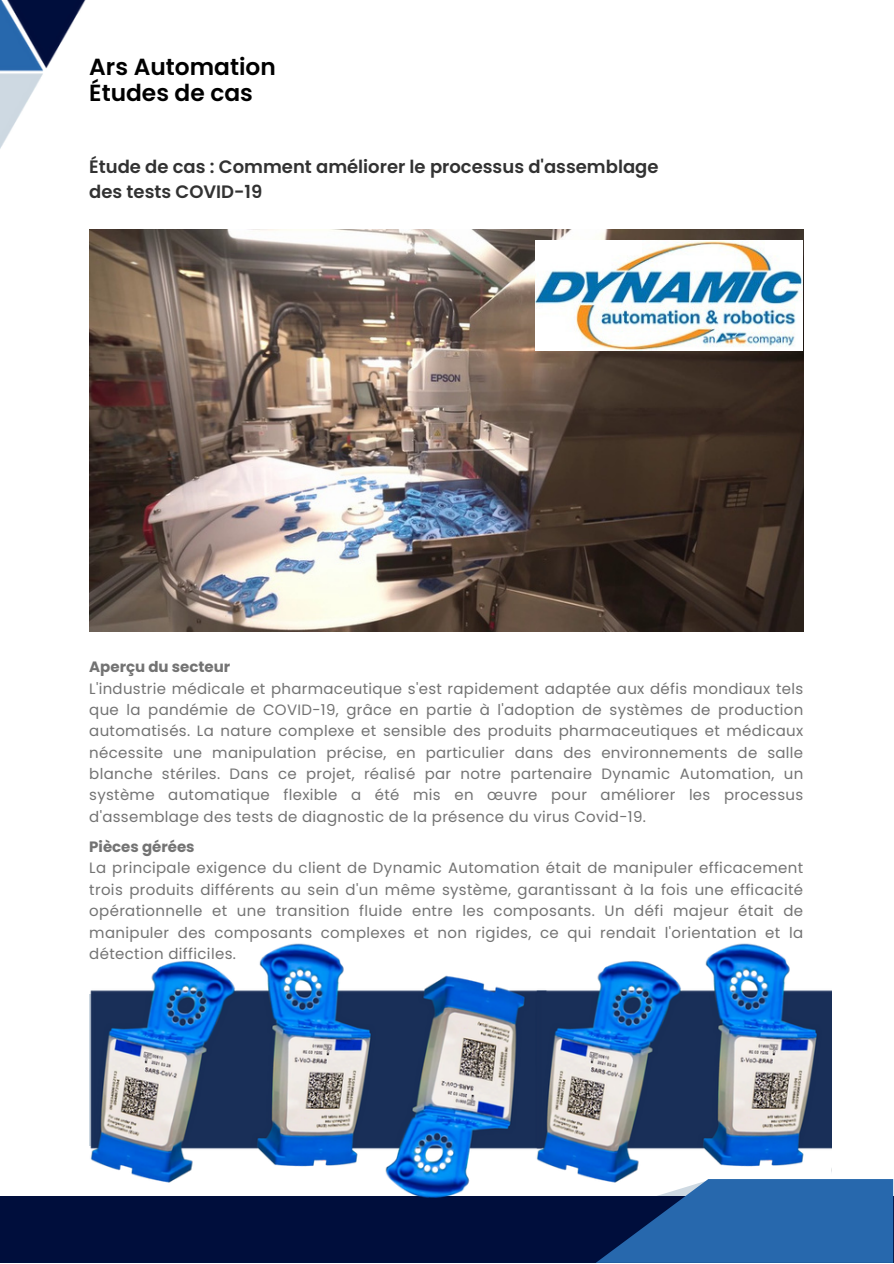
<style>
.page{position:relative;width:894px;height:1264px;background:#fff}
.page>*{position:absolute;margin:0;border:0;box-sizing:border-box;transform-origin:0 0}
.t1{font:600 23.25px/25.8px "Poppins";color:#000}
.t2{font:600 18px/24.8px "Poppins";color:#323232}
.t3{font:15px/21.3px "Poppins";letter-spacing:.02em;color:#737373;text-align:justify}
.t4{font:700 15px "Poppins";color:#737373}
</style>
<div class="page">
<div style="left:0;top:1196px;width:892px;height:66px;background:#000e3c"></div>
<svg style="left:597px;top:1179px;width:295px;height:83px;background:#2461a4"></svg>
<img style="left:0;top:0;width:86px;height:149px">
<img style="left:89px;top:229px;width:713px;height:402px">
<img style="left:89px;top:943px;width:446px;height:255px">
<img style="left:535px;top:943px;width:296px;height:279px">
<img style="left:535px;top:240px;width:267px;height:110px">
<div style="left:65px;top:41px;width:24px;height:59px;background:#fff"></div>
<p class="t1" style="left:89px;top:54px;width:188px">Ars Automation<br>Études de cas</p>
<p class="t2" style="left:89px;top:155px;width:570px">Étude de cas : Comment améliorer le processus d'assemblage des tests COVID-19</p>
<p class="t4" style="left:89px;top:656px;width:142px">Aperçu du secteur</p>
<p class="t3" style="left:89px;top:677px;width:715px">L'industrie médicale et pharmaceutique s'est rapidement adaptée aux défis mondiaux tels que la pandémie de COVID-19, grâce en partie à l'adoption de systèmes de production automatisés. La nature complexe et sensible des produits pharmaceutiques et médicaux nécessite une manipulation précise, en particulier dans des environnements de salle blanche stériles. Dans ce projet, réalisé par notre partenaire Dynamic Automation, un système automatique flexible a été mis en œuvre pour améliorer les processus d'assemblage des tests de diagnostic de la présence du virus Covid-19.</p>
<p class="t4" style="left:89px;top:836px;width:107px">Pièces gérées</p>
<p class="t3" style="left:89px;top:857px;width:715px">La principale exigence du client de Dynamic Automation était de manipuler efficacement trois produits différents au sein d'un même système, garantissant à la fois une efficacité opérationnelle et une transition fluide entre les composants. Un défi majeur était de manipuler des composants complexes et non rigides, ce qui rendait l'orientation et la détection difficiles.</p>
</div>
